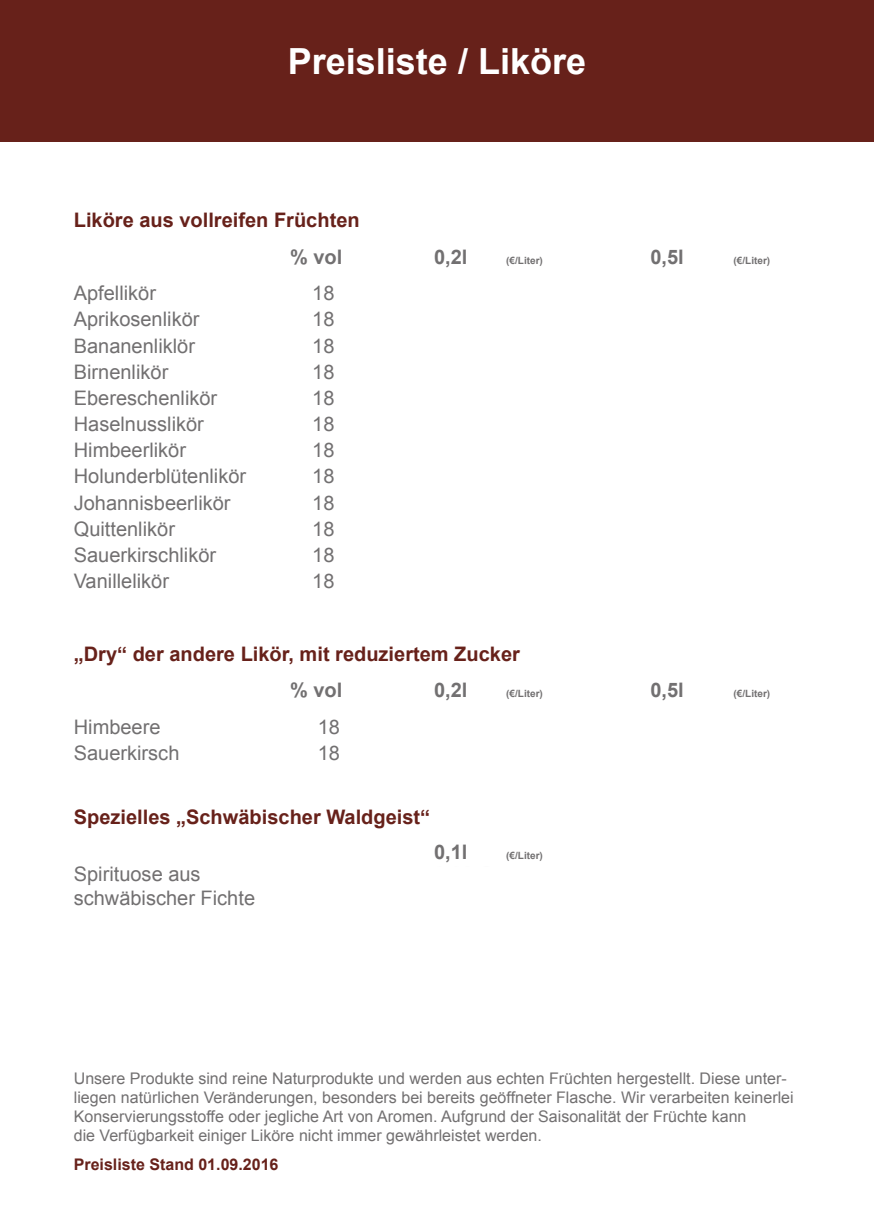
<style>
.page{position:relative;width:874px;height:1225px;background:#fff}
.page>*{position:absolute;margin:0;border:0;box-sizing:border-box;transform-origin:0 0}
.t1{font:700 36px "Arial";color:#fff}
.t2{font:20px/24px "Arial";color:#727071}
.t3{font:700 20px "Arial";color:#67211a}
.t4{font:700 20px "Arial";color:#727071}
.t5{font:16px/19.2px "Arial";color:#727071}
.t6{font:700 16px "Arial";color:#67211a}
.t7{font:700 10px "Arial";color:#727071}
</style>
<div class="page">
<div style="left:0;top:0;width:873px;height:142px;background:#67211a"></div>
<h1 class="t1" style="left:287px;top:38px;width:300px">Preisliste / Liköre</h1>
<p class="t3" style="left:74px;top:207px;width:287px">Liköre aus vollreifen Früchten</p>
<p class="t4" style="left:290px;top:244px;width:54px">% vol</p>
<p class="t4" style="left:434px;top:244px;width:35px">0,2l</p>
<p class="t7" style="left:506px;top:254px;width:38px">(€/Liter)</p>
<p class="t4" style="left:650px;top:244px;width:35px">0,5l</p>
<p class="t7" style="left:733px;top:254px;width:38px">(€/Liter)</p>
<p class="t2" style="left:74px;top:281px;width:84px">Apfellikör</p>
<p class="t2" style="left:312px;top:281px;width:24px">18</p>
<p class="t2" style="left:74px;top:307px;width:127px">Aprikosenlikör</p>
<p class="t2" style="left:312px;top:307px;width:24px">18</p>
<p class="t2" style="left:74px;top:334px;width:123px">Bananenliklör</p>
<p class="t2" style="left:312px;top:334px;width:24px">18</p>
<p class="t2" style="left:74px;top:360px;width:96px">Birnenlikör</p>
<p class="t2" style="left:312px;top:360px;width:24px">18</p>
<p class="t2" style="left:74px;top:386px;width:145px">Ebereschenlikör</p>
<p class="t2" style="left:312px;top:386px;width:24px">18</p>
<p class="t2" style="left:74px;top:412px;width:132px">Haselnusslikör</p>
<p class="t2" style="left:312px;top:412px;width:24px">18</p>
<p class="t2" style="left:74px;top:438px;width:114px">Himbeerlikör</p>
<p class="t2" style="left:312px;top:438px;width:24px">18</p>
<p class="t2" style="left:74px;top:464px;width:174px">Holunderblütenlikör</p>
<p class="t2" style="left:312px;top:464px;width:24px">18</p>
<p class="t2" style="left:74px;top:491px;width:158px">Johannisbeerlikör</p>
<p class="t2" style="left:312px;top:491px;width:24px">18</p>
<p class="t2" style="left:74px;top:517px;width:103px">Quittenlikör</p>
<p class="t2" style="left:312px;top:517px;width:24px">18</p>
<p class="t2" style="left:74px;top:543px;width:144px">Sauerkirschlikör</p>
<p class="t2" style="left:312px;top:543px;width:24px">18</p>
<p class="t2" style="left:74px;top:569px;width:97px">Vanillelikör</p>
<p class="t2" style="left:312px;top:569px;width:24px">18</p>
<p class="t3" style="left:74px;top:640px;width:447px">„Dry“ der andere Likör, mit reduziertem Zucker</p>
<p class="t4" style="left:290px;top:677px;width:54px">% vol</p>
<p class="t4" style="left:434px;top:677px;width:35px">0,2l</p>
<p class="t7" style="left:506px;top:687px;width:38px">(€/Liter)</p>
<p class="t4" style="left:650px;top:677px;width:35px">0,5l</p>
<p class="t7" style="left:733px;top:687px;width:38px">(€/Liter)</p>
<p class="t2" style="left:74px;top:715px;width:88px">Himbeere</p>
<p class="t2" style="left:318px;top:715px;width:24px">18</p>
<p class="t2" style="left:74px;top:741px;width:107px">Sauerkirsch</p>
<p class="t2" style="left:318px;top:741px;width:24px">18</p>
<p class="t3" style="left:74px;top:803px;width:358px">Spezielles „Schwäbischer Waldgeist“</p>
<p class="t2" style="left:74px;top:862px;width:183px">Spirituose aus schwäbischer Fichte</p>
<p class="t4" style="left:434px;top:838px;width:35px">0,1l</p>
<p class="t7" style="left:506px;top:848px;width:38px">(€/Liter)</p>
<p class="t5" style="left:74px;top:1068px;width:721px">Unsere Produkte sind reine Naturprodukte und werden aus echten Früchten hergestellt. Diese unter&shy;liegen natürlichen Veränderungen, besonders bei bereits geöffneter Flasche. Wir verarbeiten keinerlei Konservierungsstoffe oder jegliche Art von Aromen. Aufgrund der Saisonalität der Früchte kann<br>die Verfügbarkeit einiger Liköre nicht immer gewährleistet werden.</p>
<p class="t6" style="left:74px;top:1154px;width:206px">Preisliste Stand 01.09.2016</p>
</div>
